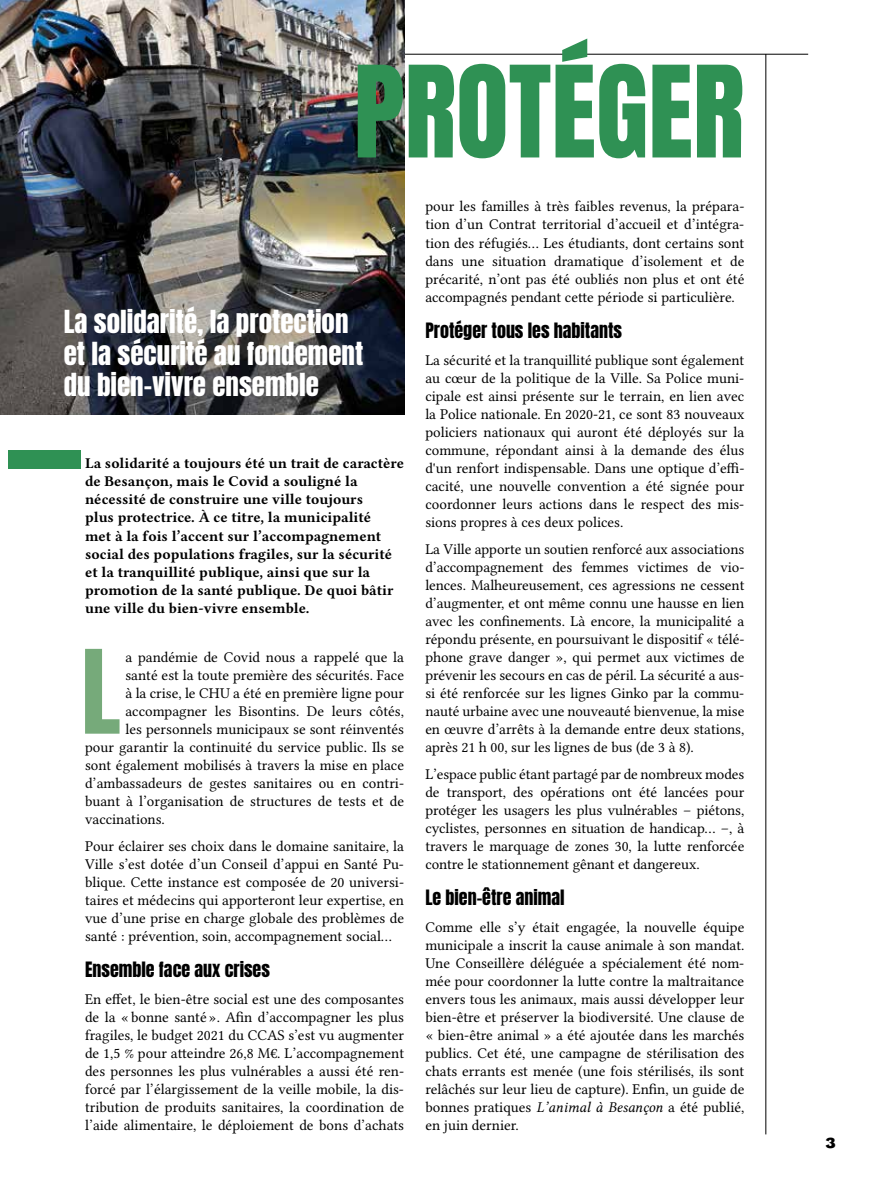
<style>
.page{position:relative;width:872px;height:1191px;background:#fff}
.page>*{position:absolute;margin:0;border:0;box-sizing:border-box;transform-origin:0 0}
.t1{font:108px "Anton";color:#2f9154}
.t2{font:98.7px "Anton";color:#76aa7a}
.t3{font:27px/31.5px "Anton";color:#fff}
.t4{font:18px "Anton";color:#000}
.t5{font:15px/18px "Lin Libertine O";color:#000;text-align:justify}
.t6{font:15px/18px "Lin Libertine OB";color:#000}
.t7{font:700 15px "Bureau Eagle";color:#000}
.s1{font-family:"Lin Libertine OI"}
</style>
<div class="page">
<hr style="left:85px;top:54px;width:723px;height:1px;background:#000">
<img style="left:0;top:0;width:404px;height:414px">
<div style="left:9px;top:450px;width:72px;height:18px;background:#2f9154"></div>
<hr style="left:765px;top:54px;width:1px;height:1080px;background:#000">
<h1 class="t1" style="left:353px;top:57px;width:392px">PROTÉGER</h1>
<h3 class="t3" style="left:64px;top:308px;width:301px">La solidarité, la protection et la sécurité au fondement du bien-vivre ensemble</h3>
<p class="t6" style="left:85px;top:454px;width:320px">La solidarité a toujours été un trait de caractère de Besançon, mais le Covid a souligné la nécessité de construire une ville toujours<br>plus protectrice. À ce titre, la municipalité<br>met à la fois l’accent sur l’accompagnement social des populations fragiles, sur la sécurité et la tranquillité publique, ainsi que sur la promotion de la santé publique. De quoi bâtir une ville du bien-vivre ensemble.</p>
<h2 class="t2" style="left:81px;top:642px;width:41px">L</h2>
<p class="t5" style="left:125px;top:648px;width:280px">a pandémie de Covid nous a rappelé que la</p>
<p class="t5" style="left:125px;top:666px;width:280px">santé est la toute première des sécurités. Face</p>
<p class="t5" style="left:125px;top:684px;width:280px">à la crise, le CHU a été en première ligne pour</p>
<p class="t5" style="left:125px;top:702px;width:280px">accompagner les Bisontins. De leurs côtés,</p>
<p class="t5" style="left:125px;top:720px;width:280px">les personnels municipaux se sont réinventés</p>
<p class="t5" style="left:85px;top:738px;width:320px">pour garantir la continuité du service public. Ils se</p>
<p class="t5" style="left:85px;top:756px;width:320px">sont également mobilisés à travers la mise en place</p>
<p class="t5" style="left:85px;top:774px;width:320px">d’ambassadeurs de gestes sanitaires ou en contri-</p>
<p class="t5" style="left:85px;top:792px;width:320px">buant à l’organisation de structures de tests et de</p>
<p class="t5" style="left:85px;top:810px;width:81px">vaccinations.</p>
<p class="t5" style="left:85px;top:837px;width:320px">Pour éclairer ses choix dans le domaine sanitaire, la Ville s’est dotée d’un Conseil d’appui en Santé Pu&shy;blique. Cette instance est composée de 20 universi&shy;taires et médecins qui apporteront leur expertise, en vue d’une prise en charge globale des problèmes de santé : prévention, soin, accompagnement social...</p>
<p class="t4" style="left:85px;top:960px;width:186px">Ensemble face aux crises</p>
<p class="t5" style="left:85px;top:990px;width:320px">En effet, le bien-être social est une des composantes de la « bonne santé ». Afin d’accompagner les plus fragiles, le budget 2021 du CCAS s’est vu augmenter de 1,5 % pour atteindre 26,8 M€. L’accompagnement des personnes les plus vulnérables a aussi été ren&shy;forcé par l’élargissement de la veille mobile, la dis&shy;tribution de produits sanitaires, la coordination de l’aide alimentaire, le déploiement de bons d’achats</p>
<p class="t5" style="left:425px;top:198px;width:320px">pour les familles à très faibles revenus, la prépara&shy;tion d’un Contrat territorial d’accueil et d’intégra&shy;tion des réfugiés… Les étudiants, dont certains sont dans une situation dramatique d’isolement et de précarité, n’ont pas été oubliés non plus et ont été accompagnés pendant cette période si particulière.</p>
<p class="t4" style="left:425px;top:321px;width:198px">Protéger tous les habitants</p>
<p class="t5" style="left:425px;top:351px;width:320px">La sécurité et la tranquillité publique sont également au cœur de la politique de la Ville. Sa Police muni&shy;cipale est ainsi présente sur le terrain, en lien avec la Police nationale. En 2020-21, ce sont 83 nouveaux policiers nationaux qui auront été déployés sur la commune, répondant ainsi à la demande des élus d'un renfort indispensable. Dans une optique d’effi&shy;cacité, une nouvelle convention a été signée pour coordonner leurs actions dans le respect des mis&shy;sions propres à ces deux polices.</p>
<p class="t5" style="left:425px;top:540px;width:320px">La Ville apporte un soutien renforcé aux associations d’accompagnement des femmes victimes de vio&shy;lences. Malheureusement, ces agressions ne cessent d’augmenter, et ont même connu une hausse en lien avec les confinements. Là encore, la municipalité a répondu présente, en poursuivant le dispositif « télé&shy;phone grave danger », qui permet aux victimes de prévenir les secours en cas de péril. La sécurité a aus&shy;si été renforcée sur les lignes Ginko par la commu&shy;nauté urbaine avec une nouveauté bienvenue, la mise en œuvre d’arrêts à la demande entre deux stations, après 21 h 00, sur les lignes de bus (de 3 à 8).</p>
<p class="t5" style="left:425px;top:765px;width:320px">L’espace public étant partagé par de nombreux modes de transport, des opérations ont été lancées pour protéger les usagers les plus vulnérables – piétons, cyclistes, personnes en situation de handicap… –, à travers le marquage de zones 30, la lutte renforcée contre le stationnement gênant et dangereux.</p>
<p class="t4" style="left:425px;top:888px;width:141px">Le bien-être animal</p>
<p class="t5" style="left:425px;top:918px;width:320px">Comme elle s’y était engagée, la nouvelle équipe municipale a inscrit la cause animale à son mandat.<br>Une Conseillère déléguée a spécialement été nom&shy;mée pour coordonner la lutte contre la maltraitance envers tous les animaux, mais aussi développer leur bien-être et préserver la biodiversité. Une clause de « bien-être animal » a été ajoutée dans les marchés publics. Cet été, une campagne de stérilisation des chats errants est menée (une fois stérilisés, ils sont relâchés sur leur lieu de capture). Enfin, un guide de bonnes pratiques <span class="s1">L’animal à Besançon</span> a été publié, en juin dernier.</p>
<p class="t7" style="left:826px;top:1134px;width:11px">3</p>
</div>
